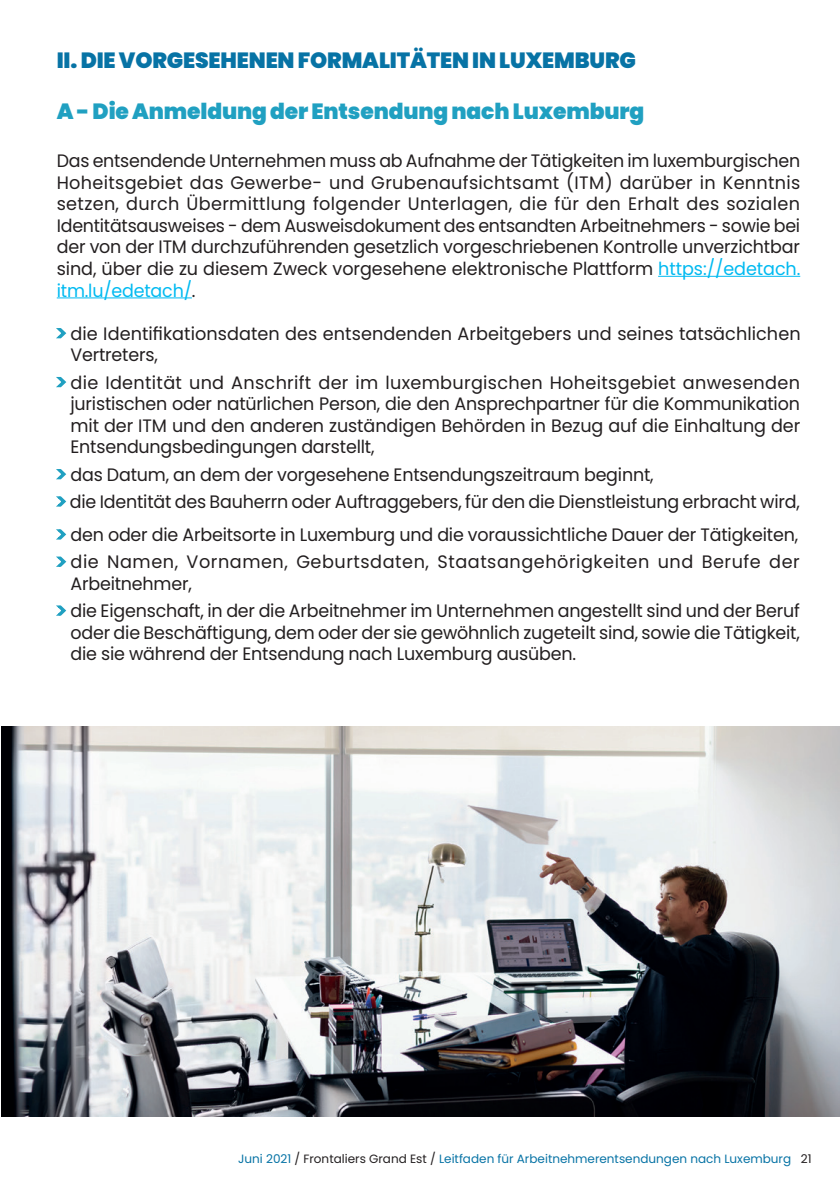
<style>
.page{position:relative;width:840px;height:1191px;background:#fff}
.page>*{position:absolute;margin:0;border:0;box-sizing:border-box;transform-origin:0 0}
.t1{font:900 22px "Poppins";letter-spacing:-.005em;color:#0773a5}
.t2{font:900 22px "Poppins";letter-spacing:-.005em;color:#20a0c1}
.t3{font:18px/21.6px "Poppins";letter-spacing:-.01em;color:#231f20}
.t4{font:12px "Poppins";color:#0773a5}
.s1{color:#00baf1}
.s2{color:#20a0c1}
.s3{color:#231f20}
</style>
<div class="page">
<hr style="left:657px;top:276px;width:142px;height:1px;background:#00baf1">
<hr style="left:57px;top:297px;width:135px;height:1px;background:#00baf1">
<img style="left:1px;top:727px;width:838px;height:389px">
<p class="t1" style="left:57px;top:48px;width:580px">II. DIE VORGESEHENEN FORMALITÄTEN IN LUXEMBURG</p>
<p class="t2" style="left:57px;top:98px;width:588px">A - Die Anmeldung der Entsendung nach Luxemburg</p>
<p class="t3" style="left:57px;top:150px;width:744px;text-align:justify">Das entsendende Unternehmen muss ab Aufnahme der Tätigkeiten im luxemburgischen Hoheitsgebiet das Gewerbe- und Grubenaufsichtsamt (ITM) darüber in Kenntnis setzen, durch Übermittlung folgender Unterlagen, die für den Erhalt des sozialen Identitätsausweises - dem Ausweisdokument des entsandten Arbeitnehmers - sowie bei der von der ITM durchzuführenden gesetzlich vorgeschriebenen Kontrolle unverzichtbar sind, über die zu diesem Zweck vorgesehene elektronische Plattform <span class="s1">https://edetach. itm.lu/edetach/</span>.</p>
<p class="t3" style="left:70px;top:323px;width:731px;text-indent:-14px"><span class="s2">&gt;</span> die Identifikationsdaten des entsendenden Arbeitgebers und seines tatsächlichen<br>Vertreters,</p>
<p class="t3" style="left:70px;top:372px;width:730px;text-align:justify;text-indent:-14px"><span class="s2">&gt;</span> die Identität und Anschrift der im luxemburgischen Hoheitsgebiet anwesenden juristischen oder natürlichen Person, die den Ansprechpartner für die Kommunikation mit der ITM und den anderen zuständigen Behörden in Bezug auf die Einhaltung der Entsendungsbedingungen darstellt,</p>
<p class="t3" style="left:57px;top:461px;width:744px;line-height:27.2px"><span class="s2">&gt;</span> das Datum, an dem der vorgesehene Entsendungszeitraum beginnt,<br><span class="s2">&gt;</span> die Identität des Bauherrn oder Auftraggebers, für den die Dienstleistung erbracht wird,</p>
<p class="t3" style="left:57px;top:521px;width:744px;line-height:27.2px"><span class="s2">&gt;</span> den oder die Arbeitsorte in Luxemburg und die voraussichtliche Dauer der Tätigkeiten, <span class="s2">&gt;</span> die Namen, Vornamen, Geburtsdaten, Staatsangehörigkeiten und Berufe der</p>
<p class="t3" style="left:57px;top:570px;width:744px;line-height:27.2px;text-indent:14px">Arbeitnehmer,<br><span class="s2">&gt;</span> die Eigenschaft, in der die Arbeitnehmer im Unternehmen angestellt sind und der Beruf</p>
<p class="t3" style="left:70px;top:622px;width:730px">oder die Beschäftigung, dem oder der sie gewöhnlich zugeteilt sind, sowie die Tätigkeit, die sie während der Entsendung nach Luxemburg ausüben.</p>
<p class="t4" style="left:238px;top:1151px;width:574px">Juni 2021 <span class="s3">/ Frontaliers Grand Est /</span> Leitfaden für Arbeitnehmerentsendungen nach Luxemburg <span class="s3">21</span></p>
</div>
